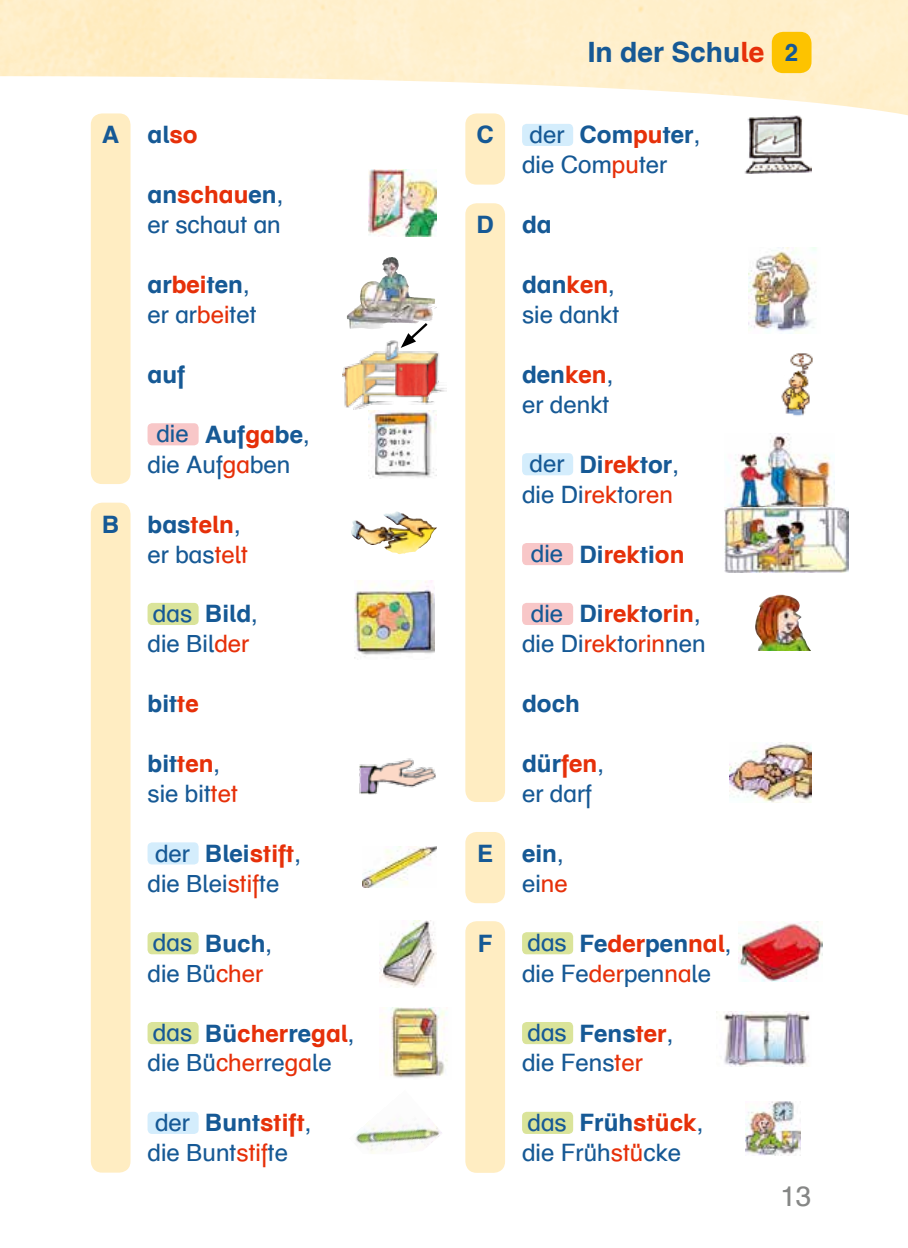
<style>
.page{position:relative;width:908px;height:1248px;background:#fff}
.page>*{position:absolute;margin:0;border:0;box-sizing:border-box;transform-origin:0 0}
.t1{font:28px "Schulbuch Nord OE Bold";color:#165995}
.t2{font:28px "Schulbuch Nord OE Roman";color:#868786}
.t3{font:24px/30.2px "Schulbuch Nord OE Roman";color:#165995}
.t4{font:24px "Schulbuch Nord OE Bold";color:#e63009}
.t5{font:24px "Schulbuch Nord OE Bold";color:#165995}
.s1{color:#e63009}
.s2{color:#165995}
.s3{font-family:"Schulbuch Nord OE Roman";color:#165995}
.s4{font-family:"Schulbuch Nord OE Roman"}
.s5{font-family:"Schulbuch Nord OE Bold"}
.s6{font-size:24px}
.s7{font-family:"Schulbuch Nord OE Bold";color:#e63009}
</style>
<div class="page">
<img style="left:0;top:0;width:907px;height:115px">
<div style="left:771px;top:32px;width:40px;height:41px;background:#fdc300;border-radius:11px"></div>
<div style="left:147px;top:423px;width:51px;height:22px;background:#f8c7c8;border-radius:5px"></div>
<div style="left:147px;top:603px;width:51px;height:22px;background:#dae49a;border-radius:5px"></div>
<div style="left:147px;top:842px;width:51px;height:22px;background:#d4edfc;border-radius:5px"></div>
<div style="left:147px;top:932px;width:51px;height:22px;background:#dae49a;border-radius:5px"></div>
<div style="left:147px;top:1021px;width:51px;height:23px;background:#dae49a;border-radius:5px"></div>
<div style="left:147px;top:1111px;width:51px;height:22px;background:#d4edfc;border-radius:5px"></div>
<img style="left:368px;top:170px;width:69px;height:66px">
<img style="left:360px;top:257px;width:31px;height:45px">
<img style="left:342px;top:341px;width:104px;height:68px">
<svg style="left:400px;top:320px;width:30px;height:28px"></svg>
<img style="left:368px;top:410px;width:69px;height:69px">
<img style="left:351px;top:512px;width:86px;height:42px">
<img style="left:355px;top:580px;width:79px;height:77px">
<img style="left:359px;top:758px;width:77px;height:36px">
<img style="left:362px;top:846px;width:75px;height:41px">
<img style="left:379px;top:920px;width:58px;height:67px">
<img style="left:379px;top:1007px;width:69px;height:71px">
<img style="left:355px;top:1118px;width:87px;height:36px">
<div style="left:522px;top:124px;width:51px;height:22px;background:#d4edfc;border-radius:5px"></div>
<div style="left:522px;top:453px;width:51px;height:22px;background:#d4edfc;border-radius:5px"></div>
<div style="left:522px;top:543px;width:51px;height:22px;background:#f8c7c8;border-radius:5px"></div>
<div style="left:522px;top:603px;width:51px;height:22px;background:#f8c7c8;border-radius:5px"></div>
<div style="left:522px;top:932px;width:51px;height:22px;background:#dae49a;border-radius:5px"></div>
<div style="left:522px;top:1021px;width:51px;height:23px;background:#dae49a;border-radius:5px"></div>
<div style="left:522px;top:1111px;width:51px;height:22px;background:#dae49a;border-radius:5px"></div>
<img style="left:742px;top:113px;width:69px;height:60px">
<img style="left:748px;top:248px;width:69px;height:85px">
<img style="left:781px;top:353px;width:32px;height:63px">
<img style="left:729px;top:742px;width:82px;height:60px">
<img style="left:738px;top:921px;width:84px;height:60px">
<img style="left:716px;top:1011px;width:94px;height:55px">
<img style="left:745px;top:1101px;width:54px;height:53px">
<div style="left:91px;top:113px;width:39px;height:371px;background:#ffedc2;border-radius:11px"></div>
<div style="left:91px;top:502px;width:39px;height:670px;background:#ffedc2;border-radius:11px"></div>
<div style="left:465px;top:113px;width:40px;height:71px;background:#ffedc2;border-radius:11px"></div>
<div style="left:465px;top:203px;width:40px;height:599px;background:#ffedc2;border-radius:11px"></div>
<div style="left:465px;top:831px;width:40px;height:72px;background:#ffedc2;border-radius:11px"></div>
<div style="left:465px;top:921px;width:40px;height:251px;background:#ffedc2;border-radius:11px"></div>
<img style="left:726px;top:433px;width:107px;height:74px">
<img style="left:724px;top:507px;width:124px;height:66px">
<img style="left:755px;top:594px;width:55px;height:57px">
<p class="t5" style="left:102px;top:119px;width:19px">A</p>
<p class="t5" style="left:102px;top:508px;width:19px">B</p>
<p class="t5" style="left:147px;top:119px;width:52px">al<span class="s1">so</span></p>
<p class="t4" style="left:147px;top:179px;width:137px"><span class="s2">an</span>schau<span class="s2">en</span><span class="s3">,</span></p>
<p class="t3" style="left:147px;top:209px;width:135px">er schaut an</p>
<p class="t5" style="left:147px;top:269px;width:104px">ar<span class="s1">bei</span>ten<span class="s4">,</span></p>
<p class="t3" style="left:147px;top:299px;width:111px">er ar<span class="s1">bei</span>tet</p>
<p class="t5" style="left:147px;top:359px;width:39px">auf</p>
<p class="t5" style="left:156px;top:419px;width:155px"><span class="s4">die</span> Auf<span class="s1">ga</span>be<span class="s4">,</span></p>
<p class="t3" style="left:147px;top:449px;width:144px">die Auf<span class="s1">ga</span>ben</p>
<p class="t4" style="left:147px;top:508px;width:95px"><span class="s2">bas</span>teln<span class="s3">,</span></p>
<p class="t3" style="left:147px;top:538px;width:102px">er bas<span class="s1">telt</span></p>
<p class="t3" style="left:147px;top:598px;width:112px">das <span class="s5">Bild</span>, die Bil<span class="s1">der</span></p>
<p class="t5" style="left:147px;top:688px;width:53px">bit<span class="s1">te</span></p>
<p class="t5" style="left:147px;top:748px;width:74px">bit<span class="s1">ten</span><span class="s4">,</span></p>
<p class="t3" style="left:147px;top:778px;width:92px">sie bit<span class="s1">tet</span></p>
<p class="t4" style="left:155px;top:838px;width:147px"><span class="s3">der</span> <span class="s2">Blei</span>stift<span class="s3">,</span></p>
<p class="t3" style="left:147px;top:867px;width:133px">die Blei<span class="s1">stif</span>te</p>
<p class="t3" style="left:147px;top:927px;width:126px">das <span class="s5">Buch</span>, die Bü<span class="s1">cher</span></p>
<p class="t4" style="left:153px;top:1017px;width:203px"><span class="s3">das</span> <span class="s2">Bü</span>cher<span class="s2">re</span>gal<span class="s3">,</span></p>
<p class="t3" style="left:147px;top:1047px;width:186px">die Bü<span class="s1">cher</span>re<span class="s1">ga</span>le</p>
<p class="t4" style="left:155px;top:1107px;width:158px"><span class="s3">der</span> <span class="s2">Bunt</span>stift<span class="s3">,</span></p>
<p class="t3" style="left:147px;top:1137px;width:142px">die Bunt<span class="s1">stif</span>te</p>
<p class="t5" style="left:476px;top:119px;width:19px">C</p>
<p class="t5" style="left:476px;top:209px;width:19px">D</p>
<p class="t5" style="left:477px;top:838px;width:18px">E</p>
<p class="t5" style="left:477px;top:927px;width:16px">F</p>
<p class="t1" style="left:587px;top:35px;width:212px">In der Schu<span class="s1">le</span> <span class="s6">2</span></p>
<p class="t5" style="left:529px;top:119px;width:172px"><span class="s4">der</span> Com<span class="s1">pu</span>ter<span class="s4">,</span></p>
<p class="t3" style="left:522px;top:149px;width:147px">die Com<span class="s1">pu</span>ter</p>
<p class="t5" style="left:522px;top:209px;width:31px">da</p>
<p class="t5" style="left:522px;top:269px;width:94px">dan<span class="s1">ken</span><span class="s4">,</span></p>
<p class="t3" style="left:522px;top:299px;width:99px">sie dankt</p>
<p class="t5" style="left:522px;top:359px;width:93px">den<span class="s1">ken</span><span class="s4">,</span></p>
<p class="t3" style="left:522px;top:389px;width:89px">er denkt</p>
<p class="t5" style="left:529px;top:449px;width:151px"><span class="s4">der</span> Di<span class="s1">rek</span>tor<span class="s4">,</span></p>
<p class="t3" style="left:522px;top:479px;width:152px">die Di<span class="s1">rek</span>to<span class="s1">ren</span></p>
<p class="t4" style="left:530px;top:538px;width:155px"><span class="s3">die</span> <span class="s2">Di</span>rek<span class="s2">ti</span>on</p>
<p class="t4" style="left:530px;top:598px;width:171px"><span class="s3">die</span> <span class="s2">Di</span>rek<span class="s2">to</span>rin<span class="s3">,</span></p>
<p class="t3" style="left:522px;top:628px;width:185px">die Di<span class="s1">rek</span>to<span class="s1">rin</span>nen</p>
<p class="t5" style="left:522px;top:688px;width:59px">doch</p>
<p class="t5" style="left:522px;top:748px;width:83px">dür<span class="s1">fen</span><span class="s4">,</span></p>
<p class="t3" style="left:522px;top:778px;width:71px">er darf</p>
<p class="t5" style="left:522px;top:838px;width:43px">ein<span class="s4">,</span></p>
<p class="t3" style="left:522px;top:867px;width:47px">ei<span class="s1">ne</span></p>
<p class="t4" style="left:527px;top:927px;width:205px"><span class="s3">das</span> <span class="s2">Fe</span>der<span class="s2">pen</span>nal<span class="s3">,</span></p>
<p class="t3" style="left:522px;top:957px;width:190px">die Fe<span class="s1">der</span>pen<span class="s1">na</span>le</p>
<p class="t3" style="left:522px;top:1017px;width:153px">das <span class="s5">Fens</span><span class="s7">ter</span>, die Fens<span class="s1">ter</span></p>
<p class="t4" style="left:527px;top:1107px;width:177px"><span class="s3">das</span> <span class="s2">Früh</span>stück<span class="s3">,</span></p>
<p class="t3" style="left:522px;top:1137px;width:160px">die Früh<span class="s1">stü</span>cke</p>
<p class="t2" style="left:780px;top:1178px;width:33px">13</p>
</div>
